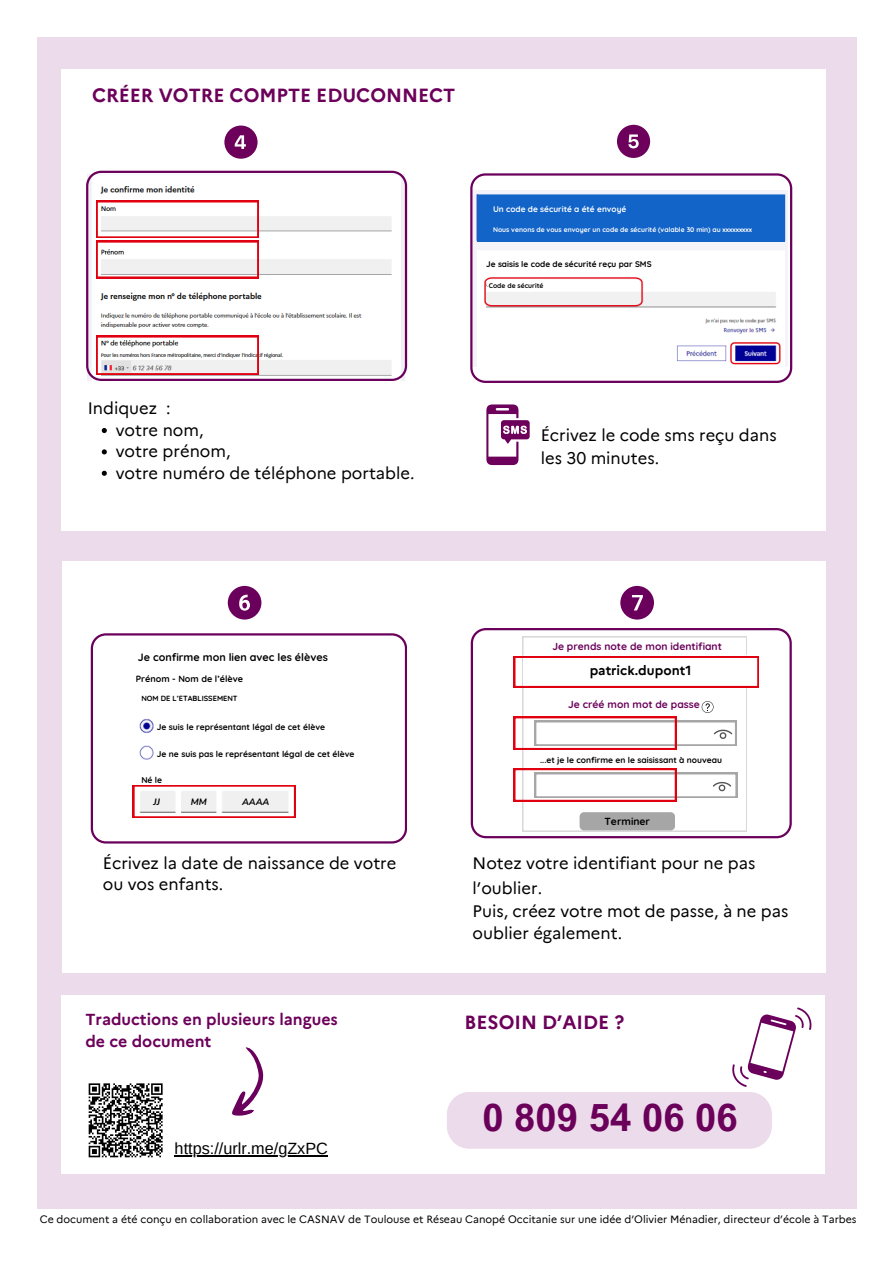
<style>
.page{position:relative;width:893px;height:1263px;background:#fff}
.page>*{position:absolute;margin:0;border:0;box-sizing:border-box;transform-origin:0 0}
.t1{font:700 38.33px "Arial MT Pro";color:#6a005a}
.t2{font:700 18.98px "Marianne";color:#6c005a}
.t3{font:16.5px/21.4px "Marianne";color:#000}
.t4{font:16.27px "Arimo";color:#000}
.t5{font:700 15.98px/21.9px "Marianne";color:#6c005a}
.t6{font:700 13.12px "Marianne";color:#000}
.t7{font:700 10.73px "Quicksand";color:#000}
.t8{font:10.5px "Marianne";color:#000}
.t9{font:700 10.27px "Quicksand";color:#6a005a}
.t10{font:700 10.27px "Quicksand";color:#000}
.t11{font:italic 700 9.23px "Nunito";color:#000}
.t12{font:700 9px "Quicksand";color:#000}
.t13{font:700 8.48px "Quicksand";color:#000}
.t14{font:700 8.4px "Quicksand";color:#000}
.t15{font:700 8.25px "Quicksand";color:#000}
.t16{font:700 8.25px "Quicksand";color:#fff}
.t17{font:700 7.5px "Quicksand";color:#000}
.t18{font:700 6.75px "Quicksand";color:#fff}
.t19{font:700 6.75px "Quicksand";color:#000}
</style>
<div class="page">
<div style="left:37px;top:38px;width:819px;height:1170px;background:#ecdbea"></div>
<div style="left:62px;top:70px;width:763px;height:461px;background:#fff"></div>
<div style="left:62px;top:561px;width:763px;height:412px;background:#fff"></div>
<div style="left:62px;top:995px;width:763px;height:179px;background:#fff"></div>
<svg style="left:86px;top:171px;width:321px;height:210px"></svg>
<svg style="left:486px;top:404px;width:43px;height:61px"></svg>
<svg style="left:470px;top:173px;width:322px;height:210px"></svg>
<svg style="left:224px;top:126px;width:33px;height:33px"></svg>
<svg style="left:617px;top:125px;width:33px;height:33px"></svg>
<svg style="left:91px;top:633px;width:316px;height:210px"></svg>
<div style="left:478px;top:195px;width:307px;height:47px;background:#1364c8"></div>
<svg style="left:471px;top:628px;width:321px;height:210px"></svg>
<div style="left:481px;top:251px;width:286px;height:25px;background:#fff"></div>
<div style="left:486px;top:279px;width:55px;height:8px;background:#fff;border-radius:4px"></div>
<svg style="left:447px;top:1007px;width:365px;height:142px"></svg>
<svg style="left:228px;top:586px;width:33px;height:33px"></svg>
<svg style="left:620px;top:586px;width:34px;height:33px"></svg>
<div style="left:111px;top:643px;width:267px;height:67px;background:#fff"></div>
<div style="left:157px;top:710px;width:204px;height:60px;background:#fff"></div>
<div style="left:133px;top:766px;width:41px;height:19px;background:#fff"></div>
<svg style="left:96px;top:201px;width:163px;height:77px"></svg>
<img style="left:96px;top:336px;width:163px;height:39px">
<svg style="left:133px;top:785px;width:162px;height:33px"></svg>
<svg style="left:514px;top:636px;width:245px;height:195px"></svg>
<svg style="left:88px;top:1083px;width:75px;height:75px"></svg>
<svg style="left:232px;top:1047px;width:32px;height:69px"></svg>
<svg style="left:102px;top:428px;width:5px;height:5px"></svg>
<svg style="left:102px;top:449px;width:5px;height:5px"></svg>
<svg style="left:102px;top:471px;width:5px;height:5px"></svg>
<hr style="left:175px;top:1155px;width:153px;height:2px;background:#000">
<p class="t2" style="left:92px;top:84px;width:365px">CRÉER VOTRE COMPTE EDUCONNECT</p>
<p class="t16" style="left:493px;top:204px;width:135px">Un code de sécurité a été envoyé</p>
<p class="t18" style="left:493px;top:225px;width:261px">Nous venons de vous envoyer un code de sécurité (valable 30 min) au xxxxxxxxx</p>
<p class="t15" style="left:486px;top:259px;width:167px">Je saisis le code de sécurité reçu par SMS</p>
<p class="t19" style="left:489px;top:281px;width:56px">Code de sécurité</p>
<p class="t3" style="left:88px;top:398px;width:84px">Indiquez :</p>
<p class="t3" style="left:116px;top:419px;width:89px">votre nom,</p>
<h4 class="t3" style="left:116px;top:441px;width:116px">votre prénom,</h4>
<p class="t3" style="left:116px;top:462px;width:300px">votre numéro de téléphone portable.</p>
<p class="t3" style="left:541px;top:424px;width:237px;line-height:23.1px">Écrivez le code sms reçu dans les 30 minutes.</p>
<p class="t7" style="left:138px;top:650px;width:192px">Je confirme mon lien avec les élèves</p>
<h4 class="t12" style="left:136px;top:673px;width:109px">Prénom - Nom de l’élève</h4>
<p class="t17" style="left:141px;top:693px;width:98px">NOM DE L’ETABLISSEMENT</p>
<h6 class="t13" style="left:157px;top:721px;width:170px">Je suis le représentant légal de cet élève</h6>
<h6 class="t13" style="left:157px;top:748px;width:199px">Je ne suis pas le représentant légal de cet élève</h6>
<p class="t13" style="left:141px;top:774px;width:22px">Né le</p>
<p class="t11" style="left:153px;top:795px;width:8px">JJ</p>
<h4 class="t11" style="left:191px;top:795px;width:18px">MM</h4>
<p class="t11" style="left:242px;top:795px;width:29px">AAAA</p>
<p class="t3" style="left:103px;top:852px;width:295px">Écrivez la date de naissance de votre ou vos enfants.</p>
<p class="t5" style="left:85px;top:1009px;width:254px">Traductions en plusieurs langues de ce document</p>
<p class="t4" style="left:175px;top:1139px;width:155px">https://urlr.me/gZxPC</p>
<p class="t9" style="left:552px;top:640px;width:171px">Je prends note de mon identifiant</p>
<p class="t6" style="left:589px;top:663px;width:103px">patrick.dupont1</p>
<p class="t9" style="left:568px;top:698px;width:133px">Je créé mon mot de passe</p>
<p class="t14" style="left:540px;top:755px;width:183px">...et je le confirme en le saisissant à nouveau</p>
<p class="t10" style="left:604px;top:814px;width:47px">Terminer</p>
<p class="t3" style="left:472px;top:850px;width:284px;line-height:25.3px">Notez votre identifiant pour ne pas l’oublier.</p>
<p class="t3" style="left:472px;top:901px;width:317px">Puis, créez votre mot de passe, à ne pas oublier également.</p>
<p class="t2" style="left:464px;top:1011px;width:161px">BESOIN D’AIDE ?</p>
<h6 class="t1" style="left:482px;top:1103px;width:257px">0 809 54 06 06</h6>
<p class="t8" style="left:40px;top:1213px;width:818px">Ce document a été conçu en collaboration avec le CASNAV de Toulouse et Réseau Canopé Occitanie sur une idée d’Olivier Ménadier, directeur d’école à Tarbes</p>
</div>
